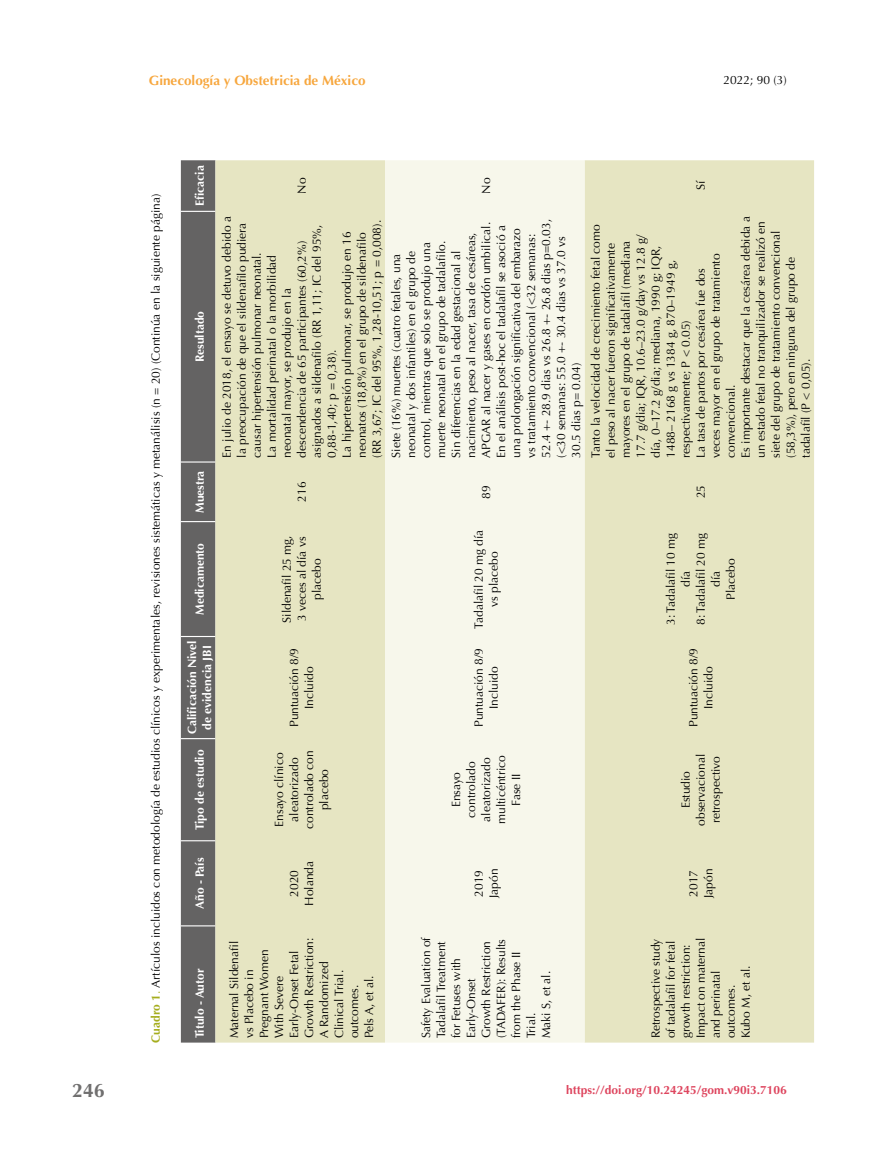
<style>
.page{position:relative;width:893px;height:1149px;background:#fff}
.page>*{position:absolute;margin:0;border:0;box-sizing:border-box;transform-origin:0 0}
.t1{font:700 19.5px "Optima";color:#706f6f}
.t2{font:700 13.5px "Optima";color:#f7a73e}
.t3{font:12px/15px "Optima";color:#000;text-align:center}
.t4{font:700 12px/15px "Optima";color:#fff;text-align:center}
.t5{font:700 12px "Optima";color:#de465f}
.s1{font-weight:700;color:#a5ad1d}
.s2{color:#a5ad1d}
</style>
<div class="page">
<div style="left:181px;top:160px;width:34px;height:882px;background:#646363"></div>
<hr style="left:181px;top:925px;width:34px;height:1px;background:#fff">
<hr style="left:181px;top:840px;width:34px;height:1px;background:#fff">
<hr style="left:181px;top:737px;width:34px;height:2px;background:#fff">
<hr style="left:181px;top:635px;width:34px;height:2px;background:#fff">
<hr style="left:181px;top:521px;width:34px;height:1px;background:#fff">
<hr style="left:181px;top:461px;width:34px;height:1px;background:#fff">
<hr style="left:181px;top:211px;width:34px;height:1px;background:#fff">
<div style="left:215px;top:160px;width:599px;height:882px;background:#e6e5c2"></div>
<div style="left:385px;top:160px;width:199px;height:882px;background:#f7f7eb"></div>
<h1 class="t1" style="left:72px;top:1079px;width:34px">246</h1>
<p class="t2" style="left:149px;top:73px;width:218px">Ginecología y Obstetricia de México</p>
<p class="t3" style="left:723px;top:73px;width:65px">2022; 90 (3)</p>
<p class="t3" style="left:148px;top:1042px;width:849px;rotate:-90deg"><span class="s1">Cuadro 1</span><span class="s2">.</span> Artículos incluidos con metodología de estudios clínicos y experimentales, revisiones sistemáticas y metanálisis (n = 20) (Continúa en la siguiente página)</p>
<p class="t4" style="left:192px;top:206px;width:42px;rotate:-90deg">Eficacia</p>
<p class="t4" style="left:192px;top:362px;width:53px;rotate:-90deg">Resultado</p>
<p class="t4" style="left:192px;top:513px;width:44px;rotate:-90deg">Muestra</p>
<p class="t4" style="left:192px;top:615px;width:74px;rotate:-90deg">Medicamento</p>
<p class="t4" style="left:185px;top:734px;width:95px;rotate:-90deg">Calificación Nivel de evidencia JBI</p>
<p class="t4" style="left:192px;top:829px;width:81px;rotate:-90deg">Tipo de estudio</p>
<p class="t3" style="left:294px;top:194px;width:18px;rotate:-90deg">No</p>
<p class="t3" style="left:479px;top:194px;width:18px;rotate:-90deg">No</p>
<p class="t3" style="left:693px;top:190px;width:11px;rotate:-90deg">Sí</p>
<p class="t3" style="left:588px;top:457px;width:243px;text-align:left;rotate:-90deg">Tanto la velocidad de crecimiento fetal como el peso al nacer fueron significativamente mayores en el grupo de tadalafil (mediana 17.7 g/dia; IQR, 10.6–23.0 g/day vs 12.8 g/ día, 0–17.2 g/dia; mediana, 1990 g; IQR, 1488– 2168 g vs 1384 g, 870–1949 g, respectivamente; P &lt; 0.05)<br>La tasa de partos por cesárea fue dos<br>veces mayor en el grupo de tratamiento convencional.<br>Es importante destacar que la cesárea debida a un estado fetal no tranquilizador se realizó en siete del grupo de tratamiento convencional (58,3%), pero en ninguna del grupo de tadalafil (P &lt; 0,05).</p>
<p class="t3" style="left:219px;top:457px;width:243px;text-align:left;rotate:-90deg">En julio de 2018, el ensayo se detuvo debido a la preocupación de que el sildenafilo pudiera causar hipertensión pulmonar neonatal.<br>La mortalidad perinatal o la morbilidad neonatal mayor, se produjo en la descendencia de 65 participantes (60,2%) asignados a sildenafilo (RR 1,11; IC del 95%, 0,88-1,40; p = 0,38).<br>La hipertensión pulmonar, se produjo en 16 neonatos (18,8%) en el grupo de sildenafilo (RR 3,67; IC del 95%, 1,28-10,51; p = 0,008).</p>
<p class="t3" style="left:389px;top:457px;width:240px;text-align:left;rotate:-90deg">Siete (16%) muertes (cuatro fetales, una neonatal y dos infantiles) en el grupo de control, mientras que solo se produjo una muerte neonatal en el grupo de tadalafilo.<br>Sin diferencias en la edad gestacional al nacimiento, peso al nacer, tasa de cesáreas, APGAR al nacer y gases en cordón umbilical.<br>En el análisis post-hoc el tadalafil se asoció a una prolongación significativa del embarazo vs tratamiento convencional (&lt;32 semanas:<br>52.4 +- 28.9 dias vs 26.8 +- 26.8 dias p=0.03, (&lt;30 semanas: 55.0 +- 30.4 dias vs 37.0 vs 30.5 dias p= 0.04)</p>
<p class="t3" style="left:294px;top:501px;width:22px;rotate:-90deg">216</p>
<p class="t3" style="left:279px;top:622px;width:89px;rotate:-90deg">Sildenafil 25 mg,<br>3 veces al día vs placebo</p>
<p class="t3" style="left:287px;top:726px;width:80px;rotate:-90deg">Puntuación 8/9<br>Incluido</p>
<p class="t3" style="left:272px;top:828px;width:80px;rotate:-90deg">Ensayo clínico aleatorizado controlado con placebo</p>
<p class="t3" style="left:479px;top:498px;width:15px;rotate:-90deg">89</p>
<p class="t3" style="left:471px;top:628px;width:100px;rotate:-90deg">Tadalafil 20 mg día vs placebo</p>
<p class="t3" style="left:471px;top:726px;width:80px;rotate:-90deg">Puntuación 8/9<br>Incluido</p>
<p class="t3" style="left:449px;top:823px;width:70px;rotate:-90deg">Ensayo controlado aleatorizado multicéntrico<br>Fase II</p>
<p class="t3" style="left:693px;top:498px;width:15px;rotate:-90deg">25</p>
<p class="t3" style="left:663px;top:625px;width:93px;rotate:-90deg">3: Tadalafil 10 mg día<br>8: Tadalafil 20 mg día<br>Placebo</p>
<p class="t3" style="left:686px;top:726px;width:80px;rotate:-90deg">Puntuación 8/9<br>Incluido</p>
<p class="t3" style="left:678px;top:825px;width:73px;rotate:-90deg">Estudio observacional retrospectivo</p>
<p class="t4" style="left:192px;top:908px;width:53px;rotate:-90deg">Año - País</p>
<p class="t4" style="left:192px;top:1037px;width:71px;rotate:-90deg">Titulo - Autor</p>
<p class="t3" style="left:287px;top:905px;width:46px;rotate:-90deg">2020<br>Holanda</p>
<p class="t3" style="left:227px;top:1037px;width:102px;text-align:left;rotate:-90deg">Maternal Sildenafil vs Placebo in<br>Pregnant Women<br>With Severe<br>Early-Onset Fetal<br>Growth Restriction:<br>A Randomized<br>Clinical Trial. outcomes.<br>Pels A, et al.</p>
<p class="t3" style="left:471px;top:897px;width:31px;text-align:left;rotate:-90deg">2019<br>Japón</p>
<p class="t3" style="left:419px;top:1037px;width:103px;text-align:left;rotate:-90deg">Safety Evaluation of<br>Tadalafil Treatment for Fetuses with<br>Early-Onset<br>Growth Restriction (TADAFER): Results from the Phase II<br>Trial.<br>Maki S, et al.</p>
<p class="t3" style="left:686px;top:897px;width:31px;text-align:left;rotate:-90deg">2017<br>Japón</p>
<p class="t3" style="left:648px;top:1037px;width:102px;text-align:left;rotate:-90deg">Retrospective study of tadalafil for fetal growth restriction:<br>Impact on maternal and perinatal outcomes.<br>Kubo M, et al.</p>
<p class="t5" style="left:566px;top:1082px;width:222px">https://doi.org/10.24245/gom.v90i3.7106</p>
</div>
